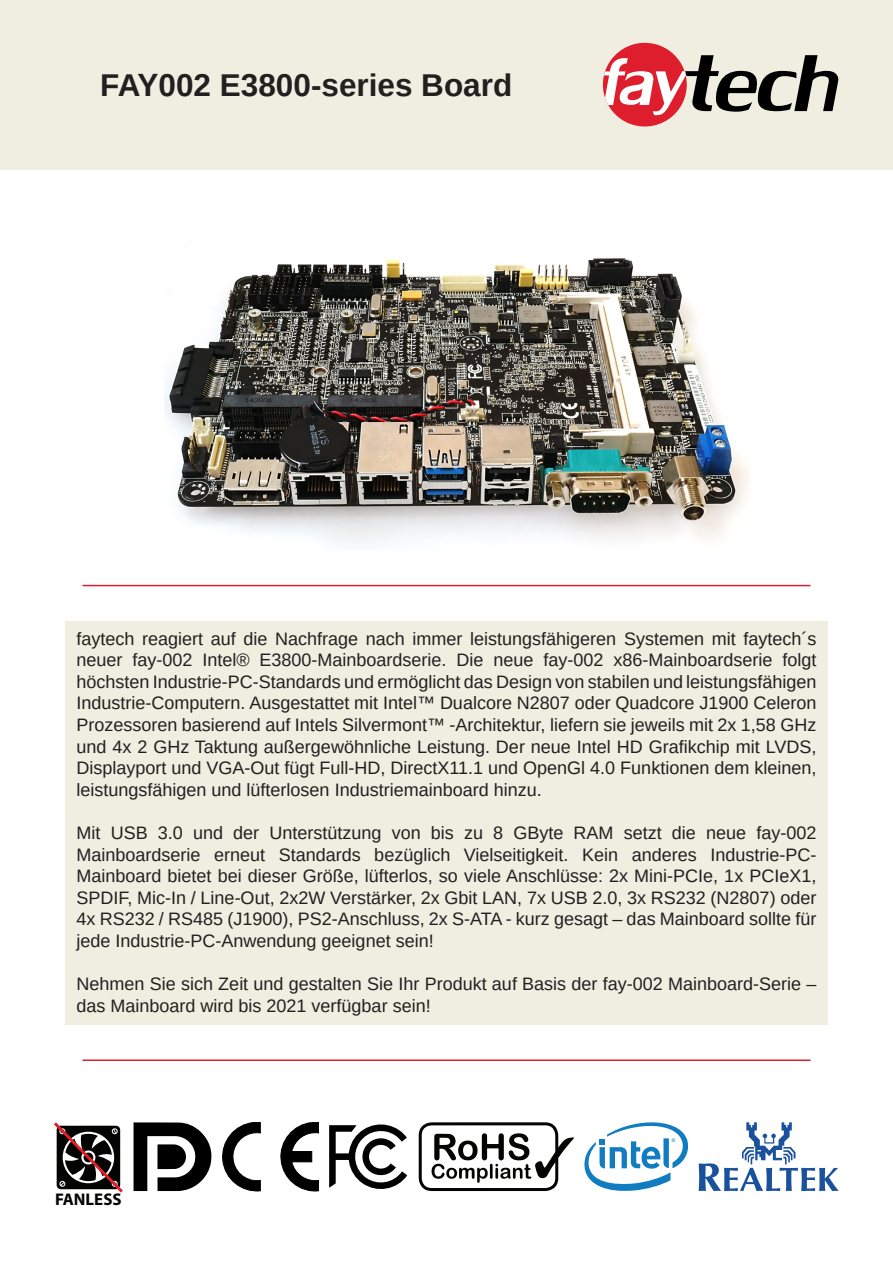
<style>
.page{position:relative;width:893px;height:1263px;background:#fff}
.page>*{position:absolute;margin:0;border:0;box-sizing:border-box;transform-origin:0 0}
.t1{font:700 31.5px "Arimo";color:#231f20}
.t2{font:18px/21.6px "Arimo";color:#231f20;text-align:justify}
.t3{font:700 16.95px "Myriad Pro";color:#040503}
.t4{font:4.95px "Arial";color:#127cc1}
</style>
<div class="page">
<div style="left:0;top:0;width:893px;height:169px;background:#efeee1"></div>
<img style="left:164px;top:258px;width:586px;height:288px">
<svg style="left:133px;top:1122px;width:79px;height:69px"></svg>
<svg style="left:54px;top:1122px;width:69px;height:70px"></svg>
<svg style="left:223px;top:1122px;width:37px;height:69px"></svg>
<svg style="left:280px;top:1122px;width:39px;height:69px"></svg>
<svg style="left:329px;top:1124px;width:79px;height:65px"></svg>
<svg style="left:419px;top:1122px;width:155px;height:69px"></svg>
<svg style="left:584px;top:1122px;width:104px;height:69px"></svg>
<div style="left:65px;top:621px;width:763px;height:404px;background:#efeee1"></div>
<svg style="left:699px;top:1122px;width:140px;height:69px"></svg>
<div style="left:603px;top:43px;width:84px;height:84px;background:#de1e2d;border-radius:50%"></div>
<svg style="left:604px;top:55px;width:235px;height:60px"></svg>
<hr style="left:83px;top:1059px;width:727px;height:2px;background:#de1e2d">
<hr style="left:83px;top:585px;width:727px;height:1px;background:#de1e2d">
<h1 class="t1" style="left:100px;top:64px;width:414px">FAY002 E3800-series Board</h1>
<p class="t2" style="left:77px;top:628px;width:741px">faytech reagiert auf die Nachfrage nach immer leistungsfähigeren Systemen mit faytech´s neuer fay-002 Intel® E3800-Mainboardserie. Die neue fay-002 x86-Mainboardserie folgt höchsten Industrie-PC-Standards und ermöglicht das Design von stabilen und leistungsfähigen Industrie-Computern. Ausgestattet mit Intel™ Dualcore N2807 oder Quadcore J1900 Celeron Prozessoren basierend auf Intels Silvermont™ -Architektur, liefern sie jeweils mit 2x 1,58 GHz und 4x 2 GHz Taktung außergewöhnliche Leistung. Der neue Intel HD Grafikchip mit LVDS, Displayport und VGA-Out fügt Full-HD, DirectX11.1 und OpenGl 4.0 Funktionen dem kleinen, leistungsfähigen und lüfterlosen Industriemainboard hinzu.</p>
<p class="t2" style="left:77px;top:822px;width:741px">Mit USB 3.0 und der Unterstützung von bis zu 8 GByte RAM setzt die neue fay-002<br>Mainboardserie erneut Standards bezüglich Vielseitigkeit. Kein anderes Industrie-PC-Mainboard bietet bei dieser Größe, lüfterlos, so viele Anschlüsse: 2x Mini-PCIe, 1x PCIeX1, SPDIF, Mic-In / Line-Out, 2x2W Verstärker, 2x Gbit LAN, 7x USB 2.0, 3x RS232 (N2807) oder 4x RS232 / RS485 (J1900), PS2-Anschluss, 2x S-ATA - kurz gesagt – das Mainboard sollte für jede Industrie-PC-Anwendung geeignet sein!</p>
<p class="t2" style="left:77px;top:973px;width:741px">Nehmen Sie sich Zeit und gestalten Sie Ihr Produkt auf Basis der fay-002 Mainboard-Serie – das Mainboard wird bis 2021 verfügbar sein!</p>
<p class="t3" style="left:55px;top:1188px;width:68px">FANLESS</p>
<p class="t4" style="left:672px;top:1137px;width:5px">®</p>
</div>
